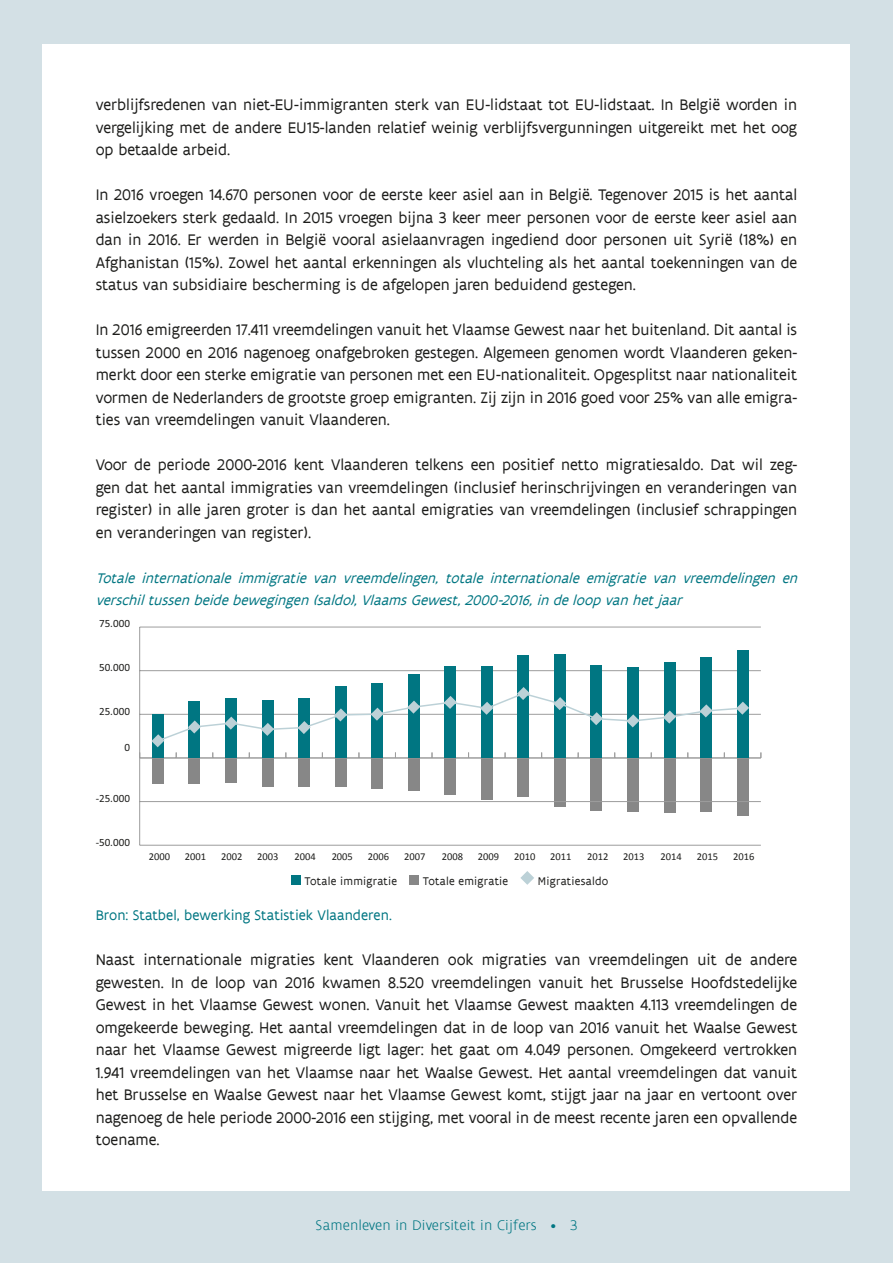
<style>
.page{position:relative;width:893px;height:1263px;background:#d3e0e5}
.page>*{position:absolute;margin:0;border:0;box-sizing:border-box;transform-origin:0 0}
.t1{font:16.5px/22.5px "Flanders Art Sans";color:#1d1d1b;text-align:justify}
.t2{font:italic 15px/22.5px "Flanders Art Sans";color:#007682}
.t3{font:15px "Flanders Art Sans";color:#007682}
.t4{font:300 15px "Flanders Art Sans";letter-spacing:.01em;color:#007682}
.t5{font:12px "Flanders Art Sans";letter-spacing:.02em;color:#1d1d1b}
.t6{font:11.85px "Calibri";color:#1d1d1b;scale:1.04 1}
.t7{font:11.1px "Calibri";color:#1d1d1b}
.t8{font:10.5px "Calibri";color:#1d1d1b}
</style>
<div class="page">
<div style="left:43px;top:45px;width:807px;height:1146px;background:#fff"></div>
<div style="left:152px;top:758px;width:12px;height:26px;background:#878787"></div>
<div style="left:189px;top:758px;width:11px;height:26px;background:#878787"></div>
<div style="left:225px;top:758px;width:12px;height:25px;background:#878787"></div>
<div style="left:262px;top:758px;width:11px;height:29px;background:#878787"></div>
<div style="left:298px;top:758px;width:12px;height:29px;background:#878787"></div>
<div style="left:335px;top:758px;width:11px;height:28px;background:#878787"></div>
<div style="left:371px;top:758px;width:12px;height:31px;background:#878787"></div>
<div style="left:408px;top:758px;width:11px;height:33px;background:#878787"></div>
<div style="left:444px;top:758px;width:12px;height:36px;background:#878787"></div>
<div style="left:481px;top:758px;width:12px;height:41px;background:#878787"></div>
<div style="left:518px;top:758px;width:11px;height:38px;background:#878787"></div>
<div style="left:554px;top:758px;width:12px;height:49px;background:#878787"></div>
<div style="left:591px;top:758px;width:11px;height:53px;background:#878787"></div>
<div style="left:627px;top:758px;width:12px;height:53px;background:#878787"></div>
<div style="left:664px;top:758px;width:11px;height:55px;background:#878787"></div>
<div style="left:700px;top:758px;width:12px;height:53px;background:#878787"></div>
<div style="left:737px;top:758px;width:11px;height:57px;background:#878787"></div>
<hr style="left:140px;top:757px;width:621px;height:1px;background:#9d9d9d">
<hr style="left:139px;top:627px;width:1px;height:218px;background:#9d9d9d">
<hr style="left:140px;top:845px;width:621px;height:1px;background:#9d9d9d">
<hr style="left:140px;top:801px;width:621px;height:1px;background:#9d9d9d">
<hr style="left:140px;top:714px;width:621px;height:1px;background:#9d9d9d">
<hr style="left:140px;top:670px;width:621px;height:1px;background:#9d9d9d">
<hr style="left:140px;top:627px;width:621px;height:1px;background:#9d9d9d">
<div style="left:335px;top:686px;width:11px;height:72px;background:#007682"></div>
<div style="left:371px;top:683px;width:12px;height:75px;background:#007682"></div>
<div style="left:408px;top:674px;width:11px;height:84px;background:#007682"></div>
<div style="left:444px;top:666px;width:12px;height:92px;background:#007682"></div>
<div style="left:481px;top:667px;width:12px;height:91px;background:#007682"></div>
<div style="left:518px;top:655px;width:11px;height:103px;background:#007682"></div>
<div style="left:554px;top:655px;width:12px;height:103px;background:#007682"></div>
<div style="left:591px;top:666px;width:11px;height:92px;background:#007682"></div>
<div style="left:627px;top:667px;width:12px;height:91px;background:#007682"></div>
<div style="left:664px;top:662px;width:11px;height:96px;background:#007682"></div>
<div style="left:700px;top:658px;width:12px;height:100px;background:#007682"></div>
<div style="left:737px;top:651px;width:11px;height:107px;background:#007682"></div>
<svg style="left:151px;top:687px;width:598px;height:71px"></svg>
<div style="left:291px;top:875px;width:10px;height:10px;background:#007682"></div>
<div style="left:409px;top:875px;width:10px;height:10px;background:#878787"></div>
<svg style="left:520px;top:871px;width:14px;height:14px"></svg>
<p class="t1" style="left:96px;top:94px;width:703px">verblijfsredenen van niet-EU-immigranten sterk van EU-lidstaat tot EU-lidstaat. In België worden in vergelijking met de andere EU15-landen relatief weinig verblijfsvergunningen uitgereikt met het oog op betaalde arbeid.</p>
<p class="t1" style="left:96px;top:184px;width:703px">In 2016 vroegen 14.670 personen voor de eerste keer asiel aan in België. Tegenover 2015 is het aantal asielzoekers sterk gedaald. In 2015 vroegen bijna 3 keer meer personen voor de eerste keer asiel aan dan in 2016. Er werden in België vooral asielaanvragen ingediend door personen uit Syrië (18%) en Afghanistan (15%). Zowel het aantal erkenningen als vluchteling als het aantal toekenningen van de status van subsidiaire bescherming is de afgelopen jaren beduidend gestegen.</p>
<p class="t1" style="left:96px;top:319px;width:703px">In 2016 emigreerden 17.411 vreemdelingen vanuit het Vlaamse Gewest naar het buitenland. Dit aantal is tussen 2000 en 2016 nagenoeg onafgebroken gestegen. Algemeen genomen wordt Vlaanderen geken&shy;merkt door een sterke emigratie van personen met een EU-nationaliteit. Opgesplitst naar nationaliteit vormen de Nederlanders de grootste groep emigranten. Zij zijn in 2016 goed voor 25% van alle emigra&shy;ties van vreemdelingen vanuit Vlaanderen.</p>
<p class="t1" style="left:96px;top:454px;width:703px">Voor de periode 2000-2016 kent Vlaanderen telkens een positief netto migratiesaldo. Dat wil zeg&shy;gen dat het aantal immigraties van vreemdelingen (inclusief herinschrijvingen en veranderingen van register) in alle jaren groter is dan het aantal emigraties van vreemdelingen (inclusief schrappingen en veranderingen van register).</p>
<p class="t2" style="left:96px;top:567px;width:708px">Totale internationale immigratie van vreemdelingen, totale internationale emigratie van vreemdelingen en verschiltussenbeidebewegingen(saldo),VlaamsGewest,2000-2016,indeloopvanhetjaar</p>
<p class="t6" style="left:118px;top:331px;width:13px">90</p>
<p class="t6" style="left:118px;top:352px;width:13px">80</p>
<p class="t6" style="left:118px;top:373px;width:13px">70</p>
<p class="t6" style="left:118px;top:395px;width:13px">60</p>
<p class="t6" style="left:118px;top:416px;width:13px">50</p>
<p class="t6" style="left:118px;top:458px;width:13px">30</p>
<p class="t6" style="left:118px;top:475px;width:13px">20</p>
<p class="t6" style="left:118px;top:496px;width:13px">10</p>
<p class="t7" style="left:99px;top:617px;width:32px">75.000</p>
<p class="t7" style="left:99px;top:660px;width:32px">50.000</p>
<p class="t7" style="left:99px;top:704px;width:32px">25.000</p>
<p class="t7" style="left:124px;top:740px;width:7px">0</p>
<p class="t7" style="left:96px;top:791px;width:36px">-25.000</p>
<p class="t7" style="left:96px;top:835px;width:36px">-50.000</p>
<p class="t8" style="left:149px;top:850px;width:23px">2000</p>
<p class="t8" style="left:185px;top:850px;width:23px">2001</p>
<p class="t8" style="left:221px;top:850px;width:23px">2002</p>
<p class="t8" style="left:257px;top:850px;width:23px">2003</p>
<p class="t8" style="left:294px;top:850px;width:23px">2004</p>
<p class="t8" style="left:332px;top:850px;width:23px">2005</p>
<p class="t8" style="left:368px;top:850px;width:23px">2006</p>
<p class="t8" style="left:404px;top:850px;width:23px">2007</p>
<p class="t8" style="left:442px;top:850px;width:23px">2008</p>
<p class="t8" style="left:478px;top:850px;width:23px">2009</p>
<p class="t8" style="left:514px;top:850px;width:23px">2010</p>
<p class="t8" style="left:550px;top:850px;width:23px">2011</p>
<p class="t8" style="left:587px;top:850px;width:23px">2012</p>
<p class="t8" style="left:623px;top:850px;width:23px">2013</p>
<p class="t8" style="left:660px;top:850px;width:23px">2014</p>
<p class="t8" style="left:697px;top:850px;width:23px">2015</p>
<p class="t8" style="left:733px;top:850px;width:23px">2016</p>
<p class="t5" style="left:305px;top:873px;width:94px">Totale immigratie</p>
<p class="t5" style="left:423px;top:873px;width:87px">Totale emigratie</p>
<p class="t5" style="left:538px;top:873px;width:72px">Migratiesaldo</p>
<p class="t3" style="left:96px;top:906px;width:298px">Bron: Statbel, bewerking Statistiek Vlaanderen.</p>
<p class="t1" style="left:96px;top:949px;width:703px">Naast internationale migraties kent Vlaanderen ook migraties van vreemdelingen uit de andere gewesten. In de loop van 2016 kwamen 8.520 vreemdelingen vanuit het Brusselse Hoofdstedelijke Gewest in het Vlaamse Gewest wonen. Vanuit het Vlaamse Gewest maakten 4.113 vreemdelingen de omgekeerde beweging. Het aantal vreemdelingen dat in de loop van 2016 vanuit het Waalse Gewest naar het Vlaamse Gewest migreerde ligt lager: het gaat om 4.049 personen. Omgekeerd vertrokken 1.941 vreemdelingen van het Vlaamse naar het Waalse Gewest. Het aantal vreemdelingen dat vanuit het Brusselse en Waalse Gewest naar het Vlaamse Gewest komt, stijgt jaar na jaar en vertoont over nagenoeg de hele periode 2000-2016 een stijging, met vooral in de meest recente jaren een opvallende toename.</p>
<p class="t4" style="left:316px;top:1216px;width:263px">Samenleven in Diversiteit in Cijfers • 3</p>
</div>
